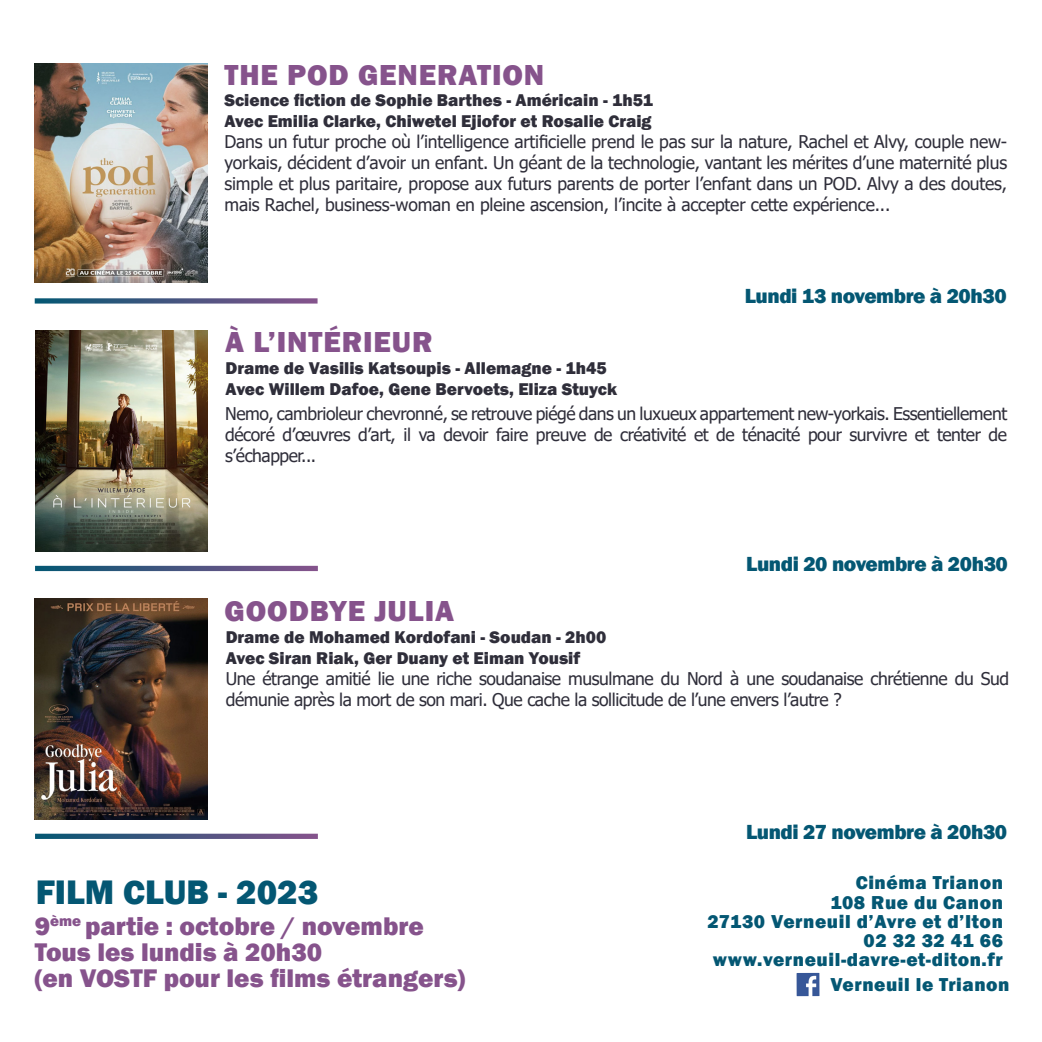
<style>
.page{position:relative;width:1042px;height:1042px;background:#fff}
.page>*{position:absolute;margin:0;border:0;box-sizing:border-box;transform-origin:0 0}
.Caracteristiques{font:800 35px "Franklin Gothic";color:#045773}
.Titre_Film_Cartouche{font:800 29.75px "Franklin Gothic";letter-spacing:.03em;color:#86538c}
.t1{font:800 26.25px/26.2px "Franklin Gothic";color:#86538c}
.Caracteristiques_couleur{font:800 21px "Franklin Gothic";letter-spacing:-.02em;color:#045773}
.Caracteristiques-2{font:800 19.25px/19.2px "Franklin Gothic";letter-spacing:.03em;color:#045773;text-align:right}
.t2{font:17.5px/21px "Tahoma";letter-spacing:-.025em;color:#2f2e3a;text-align:justify}
.Caracteristiques-3{font:800 17.5px/21px "Franklin Gothic";color:#2f2e3a}
.Contenu_Texte{font:800 17.5px "Franklin Gothic";color:#2f2e3a}
</style>
<div class="page">
<img style="left:35px;top:599px;width:172px;height:220px">
<img style="left:36px;top:330px;width:171px;height:221px">
<img style="left:35px;top:63px;width:172px;height:220px">
<svg style="left:35px;top:298px;width:282px;height:5px"></svg>
<svg style="left:35px;top:566px;width:283px;height:5px"></svg>
<svg style="left:35px;top:833px;width:283px;height:6px;background:#5c6a8f"></svg>
<img style="left:796px;top:973px;width:23px;height:23px">
<p class="Titre_Film_Cartouche" style="left:224px;top:56px;width:321px">THE POD GENERATION</p>
<p class="Contenu_Texte" style="left:224px;top:88px;width:430px">Science fiction de Sophie Barthes - Américain - 1h51</p>
<p class="Contenu_Texte" style="left:224px;top:109px;width:428px">Avec Emilia Clarke, Chiwetel Ejiofor et Rosalie Craig</p>
<p class="t2" style="left:224px;top:132px;width:784px">Dans un futur proche où l’intelligence artificielle prend le pas sur la nature, Rachel et Alvy, couple new&shy;yorkais, décident d’avoir un enfant. Un géant de la technologie, vantant les mérites d’une maternité plus simple et plus paritaire, propose aux futurs parents de porter l’enfant dans un POD. Alvy a des doutes, mais Rachel, business-woman en pleine ascension, l’incite à accepter cette expérience...</p>
<p class="Caracteristiques_couleur" style="left:745px;top:282px;width:263px">Lundi 13 novembre à 20h30</p>
<p class="Titre_Film_Cartouche" style="left:225px;top:323px;width:209px">À L’INTÉRIEUR</p>
<p class="Caracteristiques-3" style="left:225px;top:358px;width:393px">Drame de Vasilis Katsoupis - Allemagne - 1h45<br>Avec Willem Dafoe, Gene Bervoets, Eliza Stuyck</p>
<p class="t2" style="left:225px;top:404px;width:783px">Nemo, cambrioleur chevronné, se retrouve piégé dans un luxueux appartement new-yorkais. Essentiellement décoré d’œuvres d’art, il va devoir faire preuve de créativité et de ténacité pour survivre et tenter de s’échapper...</p>
<p class="Caracteristiques_couleur" style="left:746px;top:550px;width:263px">Lundi 20 novembre à 20h30</p>
<p class="Titre_Film_Cartouche" style="left:224px;top:591px;width:231px">GOODBYE JULIA</p>
<p class="Caracteristiques-3" style="left:226px;top:626px;width:382px">Drame de Mohamed Kordofani - Soudan - 2h00</p>
<p class="Caracteristiques-3" style="left:226px;top:647px;width:356px">Avec Siran Riak, Ger Duany et Eiman Yousif</p>
<p class="t2" style="left:226px;top:669px;width:785px">Une étrange amitié lie une riche soudanaise musulmane du Nord à une soudanaise chrétienne du Sud démunie après la mort de son mari. Que cache la sollicitude de l’une envers l’autre ?</p>
<p class="Caracteristiques" style="left:36px;top:870px;width:284px">FILM CLUB - 2023</p>
<p class="t1" style="left:35px;top:912px;width:432px">9<sup>ème</sup> partie : octobre / novembre<br>Tous les lundis à 20h30<br>(en VOSTF pour les films étrangers)</p>
<p class="Caracteristiques_couleur" style="left:746px;top:818px;width:263px">Lundi 27 novembre à 20h30</p>
<p class="Caracteristiques-2" style="left:707px;top:873px;width:297px">Cinéma Trianon<br>108 Rue du Canon<br>27130 Verneuil d’Avre et d’Iton<br>02 32 32 41 66 www.verneuil-davre-et-diton.fr</p>
<p class="Caracteristiques-2" style="left:830px;top:975px;width:181px">Verneuil le Trianon</p>
</div>
